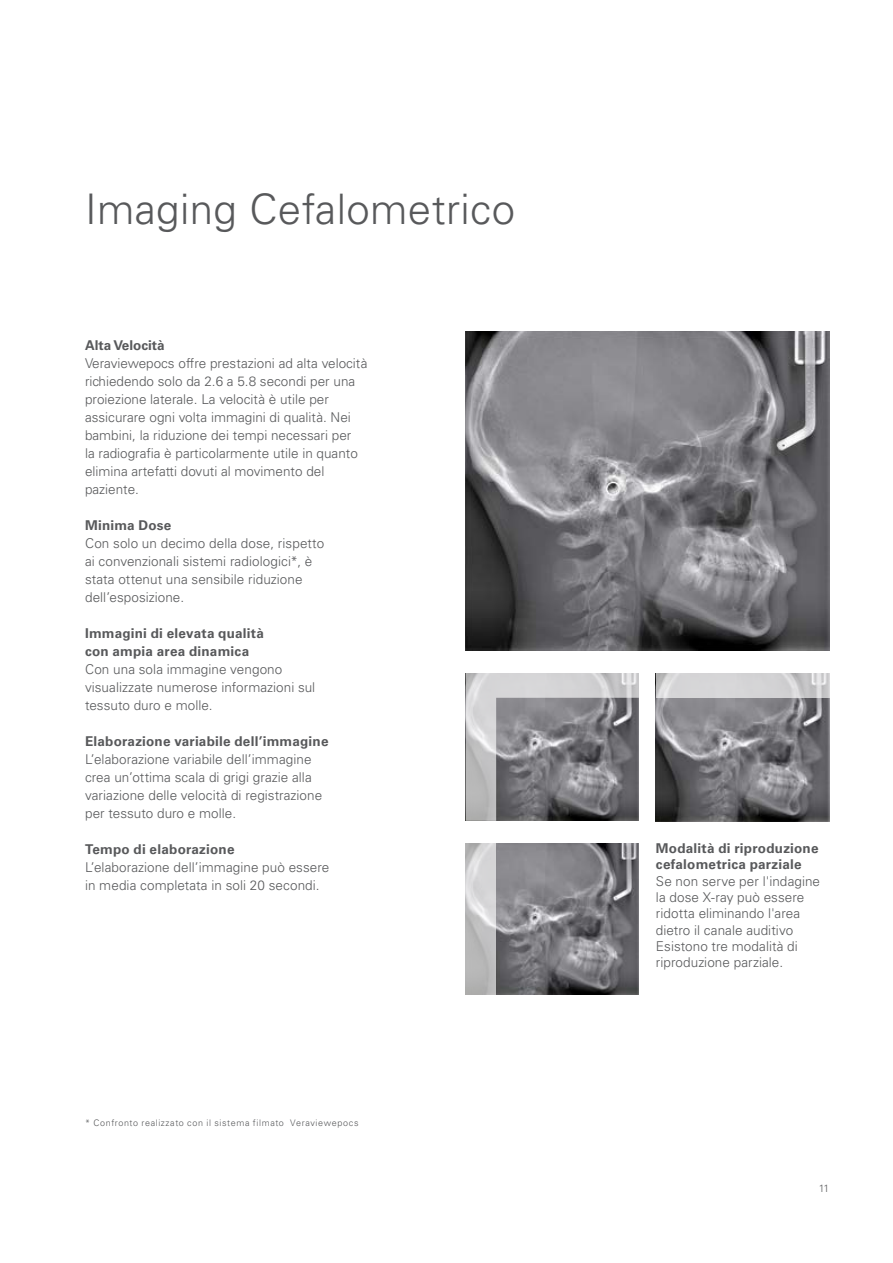
<style>
.page{position:relative;width:893px;height:1263px;background:#fff}
.page>*{position:absolute;margin:0;border:0;box-sizing:border-box;transform-origin:0 0}
.JP_common_headline_2{font:300 42px "Univers LT Std";letter-spacing:.01em;color:#58595b}
.JP_common_copy_text{font:300 13.5px/18px "Univers LT Std";letter-spacing:.005em;color:#58595b}
.EN_common_copy_text{font:300 13.5px/18px "Univers LT Std";color:#58595b}
.JP_common_copy_text-2{font:700 13.5px/18px "Univers LT Std";letter-spacing:.015em;color:#58595b}
.JP_common_copy_head{font:700 13.5px/16.2px "Univers LT Std";letter-spacing:.015em;color:#58595b}
.EN_common_copy_head{font:700 13.5px "Univers LT Std";color:#58595b}
.t1{font:300 10.5px "Univers LT Std";color:#58595b}
.EN_footnote_6pt{font:300 9px "Univers LT Std";letter-spacing:.065em;color:#58595b}
.s1{font-weight:700}
</style>
<div class="page">
<img style="left:466px;top:332px;width:363px;height:319px">
<img style="left:656px;top:698px;width:173px;height:123px">
<svg style="left:656px;top:673px;width:173px;height:25px;background:#d2d2d4"></svg>
<img style="left:496px;top:843px;width:143px;height:152px">
<svg style="left:466px;top:843px;width:30px;height:152px;background:#c8c7c8"></svg>
<svg style="left:466px;top:673px;width:173px;height:148px;background:#919194"></svg>
<p class="JP_common_headline_2" style="left:85px;top:184px;width:431px">Imaging Cefalometrico</p>
<p class="EN_common_copy_head" style="left:85px;top:337px;width:81px">Alta Velocità</p>
<p class="EN_common_copy_text" style="left:85px;top:354px;width:284px">Veraviewepocs offre prestazioni ad alta velocità richiedendo solo da 2.6 a 5.8 secondi per una proiezione laterale. La velocità è utile per assicurare ogni volta immagini di qualità. Nei bambini, la riduzione dei tempi necessari per<br>la radiografia è particolarmente utile in quanto elimina artefatti dovuti al movimento del paziente.</p>
<p class="JP_common_copy_text-2" style="left:85px;top:516px;width:88px">Minima Dose</p>
<p class="JP_common_copy_text" style="left:85px;top:534px;width:241px">Con solo un decimo della dose, rispetto ai convenzionali sistemi radiologici*, è stata ottenut una sensibile riduzione dell’esposizione.</p>
<p class="JP_common_copy_text-2" style="left:85px;top:624px;width:180px">Immagini di elevata qualità con ampia area dinamica</p>
<p class="JP_common_copy_text" style="left:85px;top:660px;width:232px">Con una sola immagine vengono visualizzate numerose informazioni sul tessuto duro e molle.</p>
<p class="JP_common_copy_text" style="left:85px;top:732px;width:245px"><span class="s1">Elaborazione variabile dell’immagine </span>L’elaborazione variabile dell’immagine crea un’ottima scala di grigi grazie alla variazione delle velocità di registrazione per tessuto duro e molle.</p>
<p class="JP_common_copy_text-2" style="left:85px;top:840px;width:151px">Tempo di elaborazione</p>
<p class="JP_common_copy_text" style="left:85px;top:858px;width:246px">L’elaborazione dell’immagine può essere in media completata in soli 20 secondi.</p>
<p class="EN_footnote_6pt" style="left:85px;top:1117px;width:275px">* Confronto realizzato con il sistema filmato Veraviewepocs</p>
<p class="JP_common_copy_head" style="left:656px;top:840px;width:164px">Modalità di riproduzione cefalometrica parziale</p>
<p class="JP_common_copy_text" style="left:656px;top:873px;width:166px;line-height:16.2px">Se non serve per l'indagine la dose X-ray può essere ridotta eliminando l'area dietro il canale auditivo<br>Esistono tre modalità di riproduzione parziale.</p>
<p class="t1" style="left:819px;top:1182px;width:12px">11</p>
</div>
